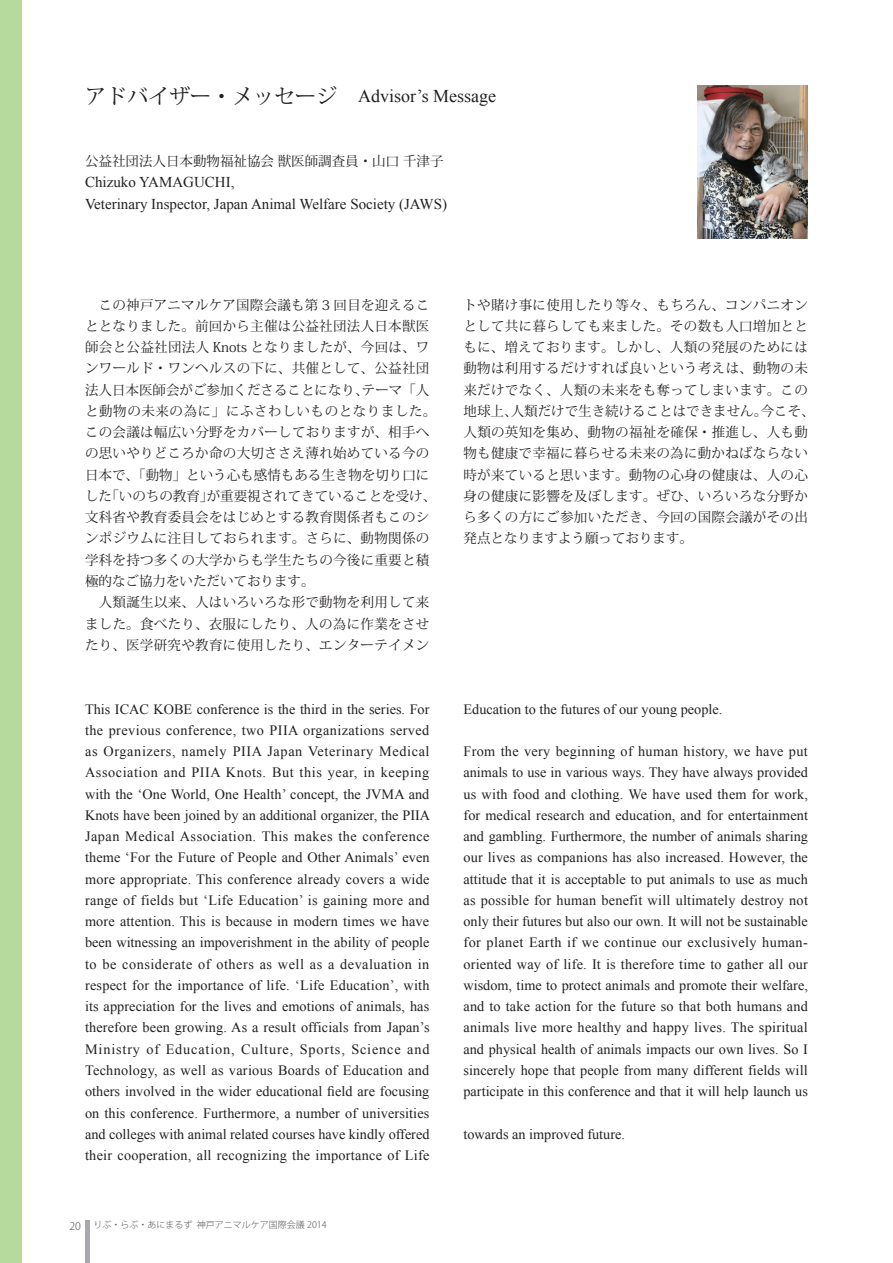
<style>
.page{position:relative;width:893px;height:1263px;background:#fff}
.page>*{position:absolute;margin:0;border:0;box-sizing:border-box;transform-origin:0 0}
.t1{font:18px "Times New Roman";color:#231f20}
.t2{font:15px/21.3px "Times New Roman";color:#231f20}
.t3{font:14.25px/21.3px "Times New Roman";color:#231f20;text-align:justify}
.t4{font:13.5px/21.3px "Koz Min Pro";letter-spacing:.02em;color:#231f20}
.t5{font:13.5px "Koz Min Pro";color:#231f20}
.t6{font:300 9px "Koz Go Pro";color:#57585a}
.s1{font-family:"Koz Min Pro";font-size:21px}
.s2{font-size:10.5px}
</style>
<div class="page">
<hr style="left:85px;top:1220px;width:4px;height:43px;background:#a8a9ad">
<img style="left:697px;top:85px;width:111px;height:153px">
<div style="left:0;top:0;width:21px;height:1263px;background:#b6da9b"></div>
<p class="t1" style="left:85px;top:83px;width:413px"><span class="s1">アドバイザー・メッセージ　</span>Advisor’s Message</p>
<p class="t5" style="left:85px;top:151px;width:360px">公益社団法人日本動物福祉協会 獣医師調査員・山口 千津子</p>
<p class="t2" style="left:85px;top:171px;width:364px">Chizuko YAMAGUCHI,<br>Veterinary Inspector, Japan Animal Welfare Society (JAWS)</p>
<p class="t4" style="left:85px;top:293px;width:353px">　この神戸アニマルケア国際会議も第 3 回目を迎えることとなりました。前回から主催は公益社団法人日本獣医師会と公益社団法人 Knots となりましたが、今回は、ワンワールド・ワンヘルスの下に、共催として、公益社団法人日本医師会がご参加くださることになり、テーマ「人と動物の未来の為に」にふさわしいものとなりました。この会議は幅広い分野をカバーしておりますが、相手への思いやりどころか命の大切ささえ薄れ始めている今の日本で、「動物」という心も感情もある生き物を切り口にした「いのちの教育」が重要視されてきていることを受け、文科省や教育委員会をはじめとする教育関係者もこのシンポジウムに注目しておられます。さらに、動物関係の学科を持つ多くの大学からも学生たちの今後に重要と積極的なご協力をいただいております。<br>　人類誕生以来、人はいろいろな形で動物を利用して来ました。食べたり、衣服にしたり、人の為に作業をさせたり、医学研究や教育に使用したり、エンターテイメン</p>
<p class="t3" style="left:85px;top:698px;width:347px">This ICAC KOBE conference is the third in the series. For the previous conference, two PIIA organizations served as Organizers, namely PIIA Japan Veterinary Medical Association and PIIA Knots. But this year, in keeping with the ‘One World, One Health’ concept, the JVMA and Knots have been joined by an additional organizer, the PIIA Japan Medical Association. This makes the conference theme ‘For the Future of People and Other Animals’ even more appropriate. This conference already covers a wide range of fields but ‘Life Education’ is gaining more and more attention. This is because in modern times we have been witnessing an impoverishment in the ability of people to be considerate of others as well as a devaluation in respect for the importance of life. ‘Life Education’, with its appreciation for the lives and emotions of animals, has therefore been growing. As a result officials from Japan’s Ministry of Education, Culture, Sports, Science and Technology, as well as various Boards of Education and others involved in the wider educational field are focusing on this conference. Furthermore, a number of universities and colleges with animal related courses have kindly offered their cooperation, all recognizing the importance of Life</p>
<p class="t6" style="left:69px;top:1219px;width:259px"><span class="s2">20</span> りぶ・らぶ・あにまるず 神戸アニマルケア国際会議 2014</p>
<p class="t4" style="left:463px;top:293px;width:353px">トや賭け事に使用したり等々、もちろん、コンパニオンとして共に暮らしても来ました。その数も人口増加とともに、増えております。しかし、人類の発展のためには動物は利用するだけすれば良いという考えは、動物の未来だけでなく、人類の未来をも奪ってしまいます。この地球上、人類だけで生き続けることはできません。今こそ、人類の英知を集め、動物の福祉を確保・推進し、人も動物も健康で幸福に暮らせる未来の為に動かねばならない時が来ていると思います。動物の心身の健康は、人の心身の健康に影響を及ぼします。ぜひ、いろいろな分野から多くの方にご参加いただき、今回の国際会議がその出発点となりますよう願っております。</p>
<p class="t3" style="left:463px;top:698px;width:260px">Education to the futures of our young people.</p>
<p class="t3" style="left:463px;top:740px;width:346px">From the very beginning of human history, we have put animals to use in various ways. They have always provided us with food and clothing. We have used them for work, for medical research and education, and for entertainment and gambling. Furthermore, the number of animals sharing our lives as companions has also increased. However, the attitude that it is acceptable to put animals to use as much as possible for human benefit will ultimately destroy not only their futures but also our own. It will not be sustainable for planet Earth if we continue our exclusively human&shy;oriented way of life. It is therefore time to gather all our wisdom, time to protect animals and promote their welfare, and to take action for the future so that both humans and animals live more healthy and happy lives. The spiritual and physical health of animals impacts our own lives. So I sincerely hope that people from many different fields will participate in this conference and that it will help launch us</p>
<p class="t3" style="left:463px;top:1123px;width:163px">towards an improved future.</p>
</div>
